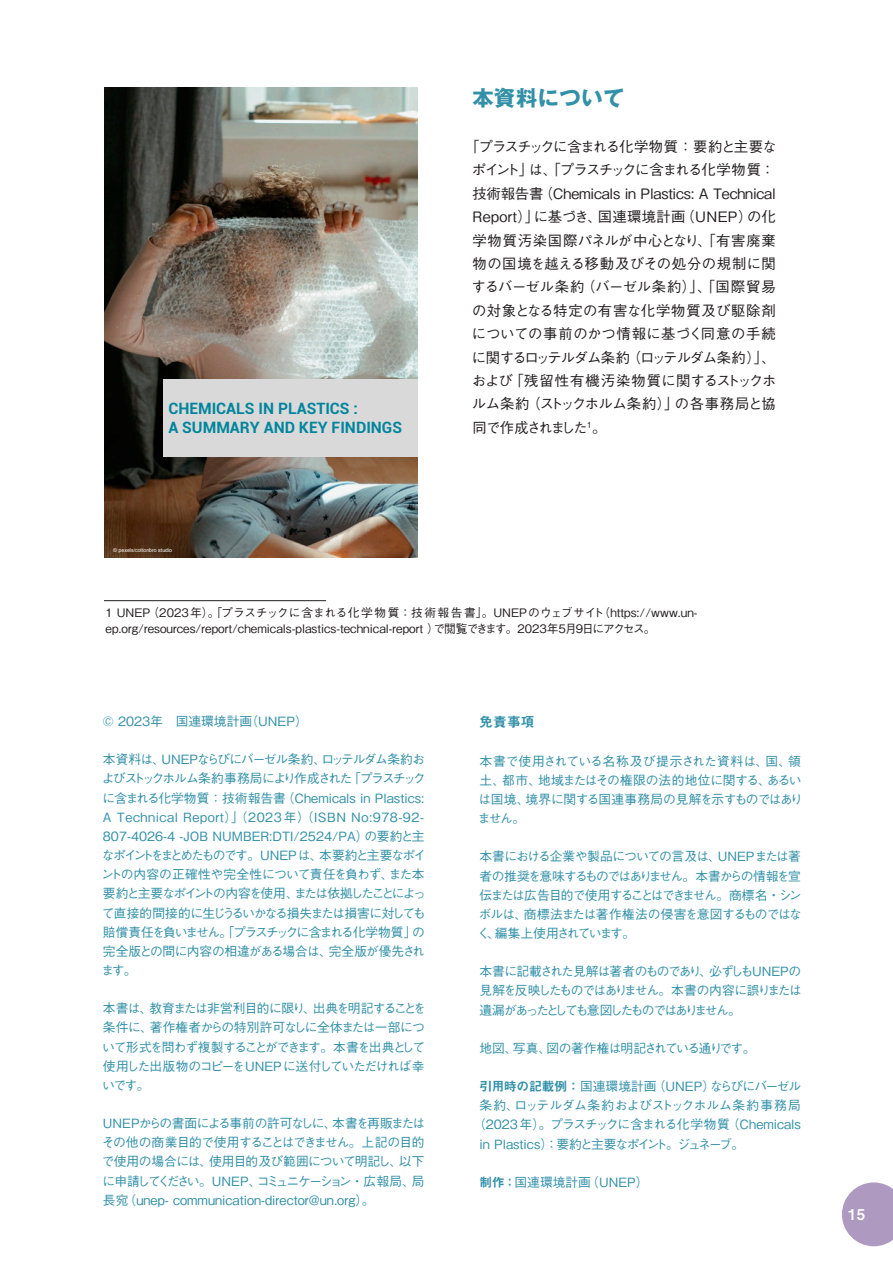
<style>
.page{position:relative;width:893px;height:1264px;background:#fff}
.page>*{position:absolute;margin:0;border:0;box-sizing:border-box;transform-origin:0 0}
.t1{font:700 21.3px "Gothic MB101 Pro";letter-spacing:.025em;color:#3290a8}
.t2{font:700 15.6px/18.8px "Roboto";color:#00859d}
.t3{font:14.85px "Midashi Go Pro MB31";color:#fff}
.t4{font:500 14.4px/23.4px "Gothic BBB Pro";letter-spacing:-.015em;color:#231f20}
.t5{font:13.8px "Midashi Go Pro MB31";color:#3290a8}
.t6{font:500 12.75px/19.2px "Gothic BBB Pro";letter-spacing:-.04em;color:#3290a8;text-align:justify}
.t7{font:500 12.75px "Gothic BBB Pro";color:#3290a8}
.t8{font:500 12.75px "Gothic BBB Pro";letter-spacing:-.085em;color:#3290a8}
.t9{font:500 12.75px "Gothic BBB Pro";letter-spacing:-.005em;color:#3290a8}
.t10{font:500 11.7px/15.9px "Gothic BBB Pro";color:#231f20}
.t11{font:5.25px "Arial";letter-spacing:-.005em;color:#fff}
.s1{font-family:"Midashi Go Pro MB31";font-weight:400}
</style>
<div class="page">
<hr style="left:104px;top:600px;width:222px;height:1px;background:#231f20">
<svg style="left:842px;top:1182px;width:51px;height:63px;background:#baa8c9"></svg>
<img style="left:104px;top:87px;width:314px;height:470px">
<div style="left:164px;top:379px;width:254px;height:77px;background:#d9d9d9"></div>
<p class="t2" style="left:168px;top:398px;width:235px">CHEMICALS IN PLASTICS :<br>A SUMMARY AND KEY FINDINGS</p>
<p class="t11" style="left:113px;top:546px;width:60px">© pexels/cottonbro studio</p>
<h1 class="t1" style="left:472px;top:80px;width:154px">本資料について</h1>
<p class="t4" style="left:472px;top:133px;width:307px;text-indent:-6px">「プラスチックに含まれる化学物質：要約と主要なポイント」は、「プラスチックに含まれる化学物質：技術報告書（Chemicals in Plastics: A Technical<br>Report）」に基づき、国連環境計画（UNEP）の化学物質汚染国際パネルが中心となり、「有害廃棄物の国境を越える移動及びその処分の規制に関するバーゼル条約（バーゼル条約）」、「国際貿易の対象となる特定の有害な化学物質及び駆除剤についての事前のかつ情報に基づく同意の手続に関するロッテルダム条約（ロッテルダム条約）」、および「残留性有機汚染物質に関するストックホルム条約（ストックホルム条約）」の各事務局と協同で作成されました<sup>1</sup>。</p>
<p class="t10" style="left:106px;top:603px;width:594px">1 UNEP（2023年）。「プラスチックに含まれる化学物質：技術報告書」。UNEPのウェブサイト（https://www.un&shy;ep.org/resources/report/chemicals-plastics-technical-report ）で閲覧できます。2023年5月9日にアクセス。</p>
<p class="t7" style="left:103px;top:710px;width:206px">© 2023年　国連環境計画（UNEP）</p>
<p class="t6" style="left:101px;top:748px;width:326px;text-align:left">本資料は、UNEPならびにバーゼル条約、ロッテルダム条約およびストックホルム条約事務局により作成された「プラスチックに含まれる化学物質：技術報告書（Chemicals in Plastics:<br>A Technical Report）」（2023年）（ISBN No:978-92- 807-4026-4 -JOB NUMBER:DTI/2524/PA）の要約と主なポイントをまとめたものです。UNEP は、本要約と主要なポイントの内容の正確性や完全性について責任を負わず、また本要約と主要なポイントの内容を使用、または依拠したことによって直接的間接的に生じうるいかなる損失または損害に対しても賠償責任を負いません。「プラスチックに含まれる化学物質」の完全版との間に内容の相違がある場合は、完全版が優先されます。</p>
<p class="t6" style="left:102px;top:997px;width:325px">本書は、教育または非営利目的に限り、出典を明記することを条件に、著作権者からの特別許可なしに全体または一部について形式を問わず複製することができます。本書を出典として使用した出版物のコピーをUNEP に送付していただければ幸いです。</p>
<p class="t6" style="left:102px;top:1111px;width:325px">UNEPからの書面による事前の許可なしに、本書を再販またはその他の商業目的で使用することはできません。上記の目的で使用の場合には、使用目的及び範囲について明記し、以下に申請してください。UNEP、コミュニケーション・広報局、局長宛（unep- communication-director@un.org）。</p>
<p class="t5" style="left:479px;top:711px;width:57px">免責事項</p>
<p class="t6" style="left:478px;top:749px;width:326px;text-align:left">本書で使用されている名称及び提示された資料は、国、領土、都市、地域またはその権限の法的地位に関する、あるいは国境、境界に関する国連事務局の見解を示すものではありません。</p>
<p class="t6" style="left:477px;top:845px;width:327px">本書における企業や製品についての言及は、UNEPまたは著者の推奨を意味するものではありません。本書からの情報を宣伝または広告目的で使用することはできません。商標名・シンボルは、商標法または著作権法の侵害を意図するものではなく、編集上使用されています。</p>
<p class="t6" style="left:479px;top:960px;width:324px">本書に記載された見解は著者のものであり、必ずしもUNEPの見解を反映したものではありません。本書の内容に誤りまたは遺漏があったとしても意図したものではありません。</p>
<p class="t8" style="left:479px;top:1037px;width:278px">地図、写真、図の著作権は明記されている通りです。</p>
<p class="t7" style="left:479px;top:1075px;width:323px"><span class="s1">引用時の記載例：</span>国連環境計画（UNEP）ならびにバーゼル</p>
<p class="t9" style="left:479px;top:1094px;width:323px">条約、ロッテルダム条約およびストックホルム条約事務局</p>
<p class="t7" style="left:473px;top:1114px;width:329px">（2023年）。プラスチックに含まれる化学物質（Chemicals</p>
<p class="t8" style="left:479px;top:1133px;width:266px">in Plastics）：要約と主要なポイント。ジュネーブ。</p>
<p class="t7" style="left:479px;top:1171px;width:171px"><span class="s1">制作：</span>国連環境計画（UNEP）</p>
<p class="t3" style="left:848px;top:1202px;width:18px">15</p>
</div>
